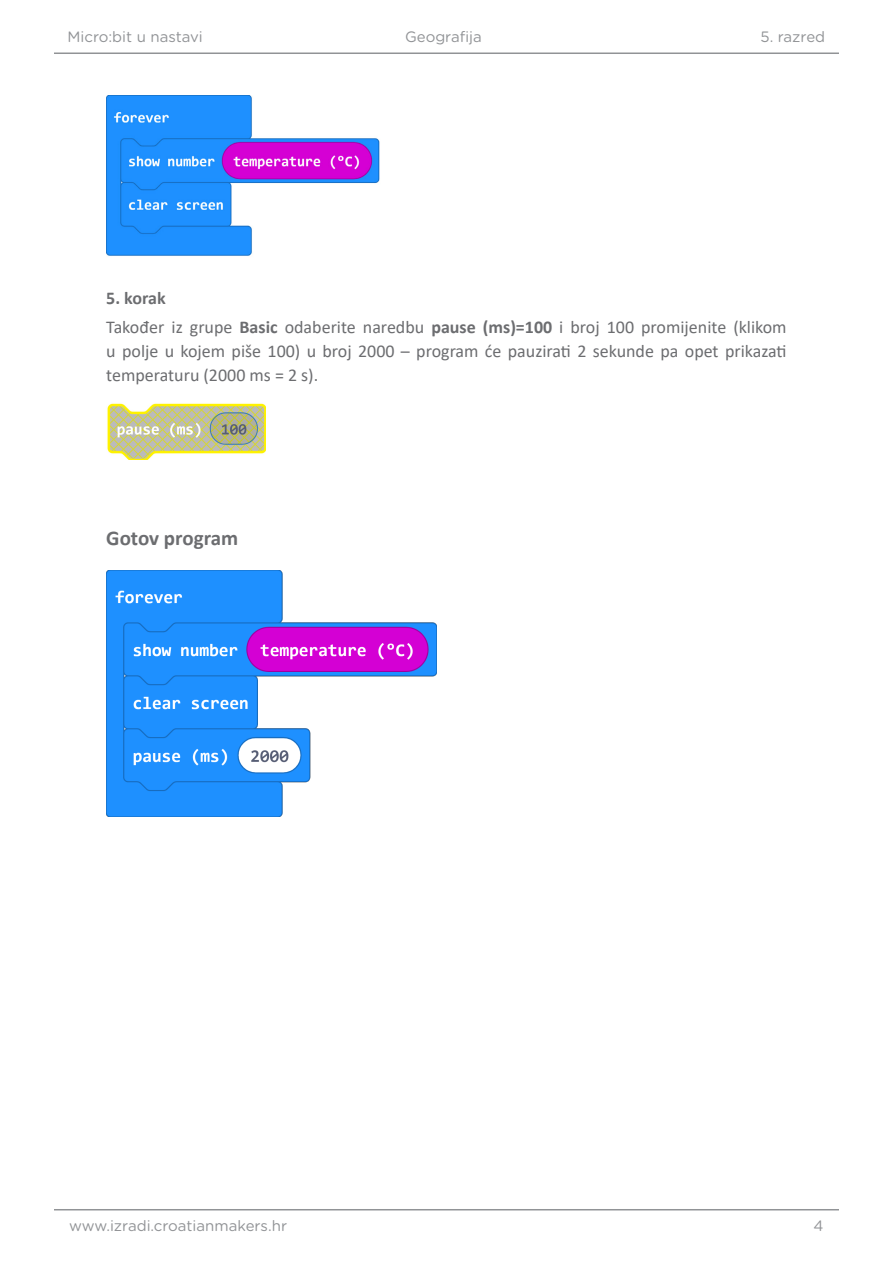
<style>
.page{position:relative;width:893px;height:1263px;background:#fff}
.page>*{position:absolute;margin:0;border:0;box-sizing:border-box;transform-origin:0 0}
.t1{font:700 21px "Calibri";color:#6c6d70}
.t2{font:18px/24px "Calibri";color:#6c6d70;text-align:justify}
.t3{font:700 18px "Calibri";letter-spacing:-.01em;color:#6c6d70}
.t4{font:15px "Gotham Rounded";color:#919396}
.s1{font-weight:700}
</style>
<div class="page">
<hr style="left:54px;top:53px;width:785px;height:1px;background:#919396">
<hr style="left:54px;top:1209px;width:785px;height:1px;background:#919396">
<img style="left:106px;top:96px;width:274px;height:160px">
<img style="left:107px;top:403px;width:159px;height:57px">
<img style="left:106px;top:570px;width:330px;height:246px">
<p class="t4" style="left:68px;top:26px;width:137px">Micro:bit u nastavi</p>
<p class="t4" style="left:405px;top:26px;width:78px">Geografija</p>
<p class="t4" style="left:760px;top:26px;width:66px">5. razred</p>
<p class="t3" style="left:106px;top:286px;width:61px">5. korak</p>
<p class="t2" style="left:106px;top:314px;width:682px">Također iz grupe <span class="s1">Basic</span> odaberite naredbu <span class="s1">pause (ms)=100</span> i broj 100 promijenite (klikom u polje u kojem piše 100) u broj 2000 – program će pauzirati 2 sekunde pa opet prikazati temperaturu (2000 ms = 2 s).</p>
<p class="t1" style="left:106px;top:523px;width:133px">Gotov program</p>
<p class="t4" style="left:69px;top:1216px;width:219px">www.izradi.croatianmakers.hr</p>
<p class="t4" style="left:813px;top:1216px;width:12px">4</p>
</div>
